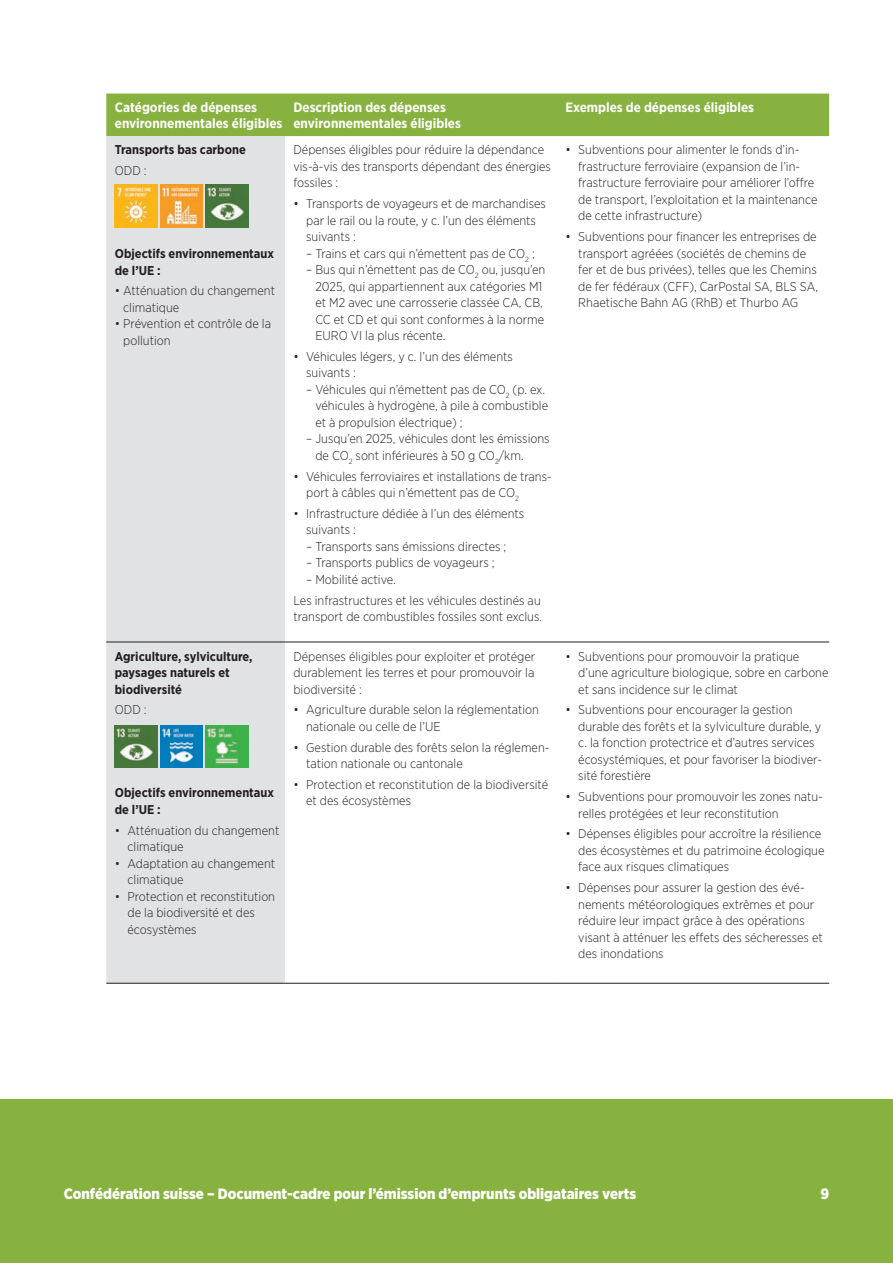
<style>
.page{position:relative;width:893px;height:1263px;background:#fff}
.page>*{position:absolute;margin:0;border:0;box-sizing:border-box;transform-origin:0 0}
.t1{font:900 15px "Gotham Narrow";color:#fff}
.t2{font:700 13.5px/16.5px "Gotham Narrow";color:#fff}
.t3{font:300 12.75px/16.5px "Gotham Narrow";color:#231f20}
.t4{font:700 12.75px/16.5px "Gotham Narrow";color:#231f20}
</style>
<div class="page">
<div style="left:0;top:1099px;width:893px;height:164px;background:#87b23f"></div>
<div style="left:106px;top:94px;width:723px;height:42px;background:#87b23f"></div>
<div style="left:106px;top:136px;width:179px;height:847px;background:#e1e2e4"></div>
<hr style="left:106px;top:642px;width:179px;height:1px;background:#231f20">
<hr style="left:285px;top:642px;width:272px;height:1px;background:#231f20">
<hr style="left:557px;top:642px;width:272px;height:1px;background:#231f20">
<hr style="left:106px;top:983px;width:179px;height:1px;background:#231f20">
<hr style="left:285px;top:983px;width:272px;height:1px;background:#231f20">
<hr style="left:557px;top:983px;width:272px;height:1px;background:#231f20">
<img style="left:115px;top:185px;width:42px;height:42px">
<img style="left:160px;top:185px;width:43px;height:42px">
<img style="left:206px;top:185px;width:42px;height:42px">
<img style="left:115px;top:725px;width:42px;height:43px">
<img style="left:160px;top:725px;width:43px;height:43px">
<img style="left:206px;top:725px;width:42px;height:43px">
<p class="t2" style="left:115px;top:99px;width:169px">Catégories de dépenses environnementales éligibles</p>
<p class="t2" style="left:293px;top:99px;width:169px">Description des dépenses environnementales éligibles</p>
<p class="t2" style="left:566px;top:99px;width:190px">Exemples de dépenses éligibles</p>
<p class="t4" style="left:115px;top:142px;width:133px">Transports bas carbone</p>
<p class="t3" style="left:115px;top:162px;width:33px">ODD :</p>
<p class="t3" style="left:578px;top:141px;width:241px;text-indent:-13px">• Subventions pour alimenter le fonds d’in&shy;frastructure ferroviaire (expansion de l’in&shy;frastructure ferroviaire pour améliorer l’offre de transport, l’exploitation et la maintenance de cette infrastructure)</p>
<p class="t3" style="left:578px;top:228px;width:241px;text-indent:-13px">• Subventions pour financer les entreprises de transport agréées (sociétés de chemins de fer et de bus privées), telles que les Chemins de fer fédéraux (CFF), CarPostal SA, BLS SA, Rhaetische Bahn AG (RhB) et Thurbo AG</p>
<p class="t3" style="left:293px;top:141px;width:259px">Dépenses éligibles pour réduire la dépendance vis-à-vis des transports dépendant des énergies fossiles :</p>
<p class="t3" style="left:306px;top:195px;width:241px;text-indent:-13px">• Transports de voyageurs et de marchandises par le rail ou la route, y c. l’un des éléments suivants :</p>
<p class="t3" style="left:306px;top:245px;width:230px">– Trains et cars qui n’émettent pas de CO<sub>2</sub> ;</p>
<p class="t3" style="left:315px;top:261px;width:231px;text-indent:-9px">– Bus qui n’émettent pas de CO<sub>2</sub> ou, jusqu’en 2025, qui appartiennent aux catégories M1 et M2 avec une carrosserie classée CA, CB, CC et CD et qui sont conformes à la norme EURO VI la plus récente.</p>
<p class="t3" style="left:306px;top:348px;width:208px;text-indent:-13px">• Véhicules légers, y c. l’un des éléments suivants :</p>
<p class="t3" style="left:315px;top:381px;width:234px;text-indent:-9px">– Véhicules qui n’émettent pas de CO<sub>2</sub> (p. ex. véhicules à hydrogène, à pile à combustible et à propulsion électrique) ;</p>
<p class="t3" style="left:315px;top:430px;width:236px;text-indent:-9px">– Jusqu’en 2025, véhicules dont les émissions de CO<sub>2</sub> sont inférieures à 50 g CO<sub>2</sub>/km.</p>
<p class="t3" style="left:306px;top:468px;width:247px;text-indent:-13px">• Véhicules ferroviaires et installations de trans&shy;port à câbles qui n’émettent pas de CO<sub>2</sub></p>
<p class="t3" style="left:306px;top:505px;width:220px;text-indent:-13px">• Infrastructure dédiée à l’un des éléments suivants :</p>
<p class="t3" style="left:306px;top:538px;width:202px">– Transports sans émissions directes ;</p>
<p class="t3" style="left:306px;top:554px;width:190px">– Transports publics de voyageurs ;</p>
<p class="t3" style="left:293px;top:569px;width:249px;line-height:20.7px;text-indent:13px">– Mobilité active.<br>Les infrastructures et les véhicules destinés au</p>
<p class="t3" style="left:293px;top:608px;width:250px">transport de combustibles fossiles sont exclus.</p>
<p class="t4" style="left:115px;top:245px;width:161px">Objectifs environnementaux de l’UE :</p>
<p class="t3" style="left:123px;top:282px;width:153px;text-indent:-8px">• Atténuation du changement climatique</p>
<p class="t3" style="left:123px;top:315px;width:149px;text-indent:-8px">• Prévention et contrôle de la pollution</p>
<p class="t4" style="left:115px;top:648px;width:139px">Agriculture, sylviculture, paysages naturels et biodiversité</p>
<p class="t3" style="left:115px;top:701px;width:33px">ODD :</p>
<p class="t4" style="left:115px;top:785px;width:161px">Objectifs environnementaux de l’UE :</p>
<p class="t3" style="left:128px;top:822px;width:153px;text-indent:-13px">• Atténuation du changement climatique</p>
<p class="t3" style="left:128px;top:855px;width:149px;text-indent:-13px">• Adaptation au changement climatique</p>
<p class="t3" style="left:128px;top:888px;width:149px;text-indent:-13px">• Protection et reconstitution de la biodiversité et des écosystèmes</p>
<p class="t3" style="left:293px;top:648px;width:243px;text-align:justify">Dépenses éligibles pour exploiter et protéger durablement les terres et pour promouvoir la biodiversité :</p>
<p class="t3" style="left:306px;top:701px;width:234px;text-indent:-13px">• Agriculture durable selon la réglementation nationale ou celle de l’UE</p>
<p class="t3" style="left:306px;top:739px;width:245px;text-indent:-13px">• Gestion durable des forêts selon la réglemen&shy;tation nationale ou cantonale</p>
<p class="t3" style="left:306px;top:776px;width:244px;text-indent:-13px">• Protection et reconstitution de la biodiversité et des écosystèmes</p>
<p class="t3" style="left:578px;top:648px;width:252px;text-indent:-13px">• Subventions pour promouvoir la pratique d’une agriculture biologique, sobre en carbone et sans incidence sur le climat</p>
<p class="t3" style="left:578px;top:701px;width:245px;text-indent:-13px">• Subventions pour encourager la gestion durable des forêts et la sylviculture durable, y c. la fonction protectrice et d’autres services écosystémiques, et pour favoriser la biodiver&shy;sité forestière</p>
<p class="t3" style="left:578px;top:788px;width:246px;text-indent:-13px">• Subventions pour promouvoir les zones natu&shy;relles protégées et leur reconstitution</p>
<p class="t3" style="left:578px;top:825px;width:248px;text-indent:-13px">• Dépenses éligibles pour accroître la résilience des écosystèmes et du patrimoine écologique face aux risques climatiques</p>
<p class="t3" style="left:578px;top:879px;width:246px;text-indent:-13px">• Dépenses pour assurer la gestion des évé&shy;nements météorologiques extrêmes et pour réduire leur impact grâce à des opérations visant à atténuer les effets des sécheresses et des inondations</p>
<p class="t1" style="left:64px;top:1184px;width:574px">Confédération suisse – Document-cadre pour l’émission d’emprunts obligataires verts</p>
<p class="t1" style="left:820px;top:1184px;width:10px">9</p>
</div>
